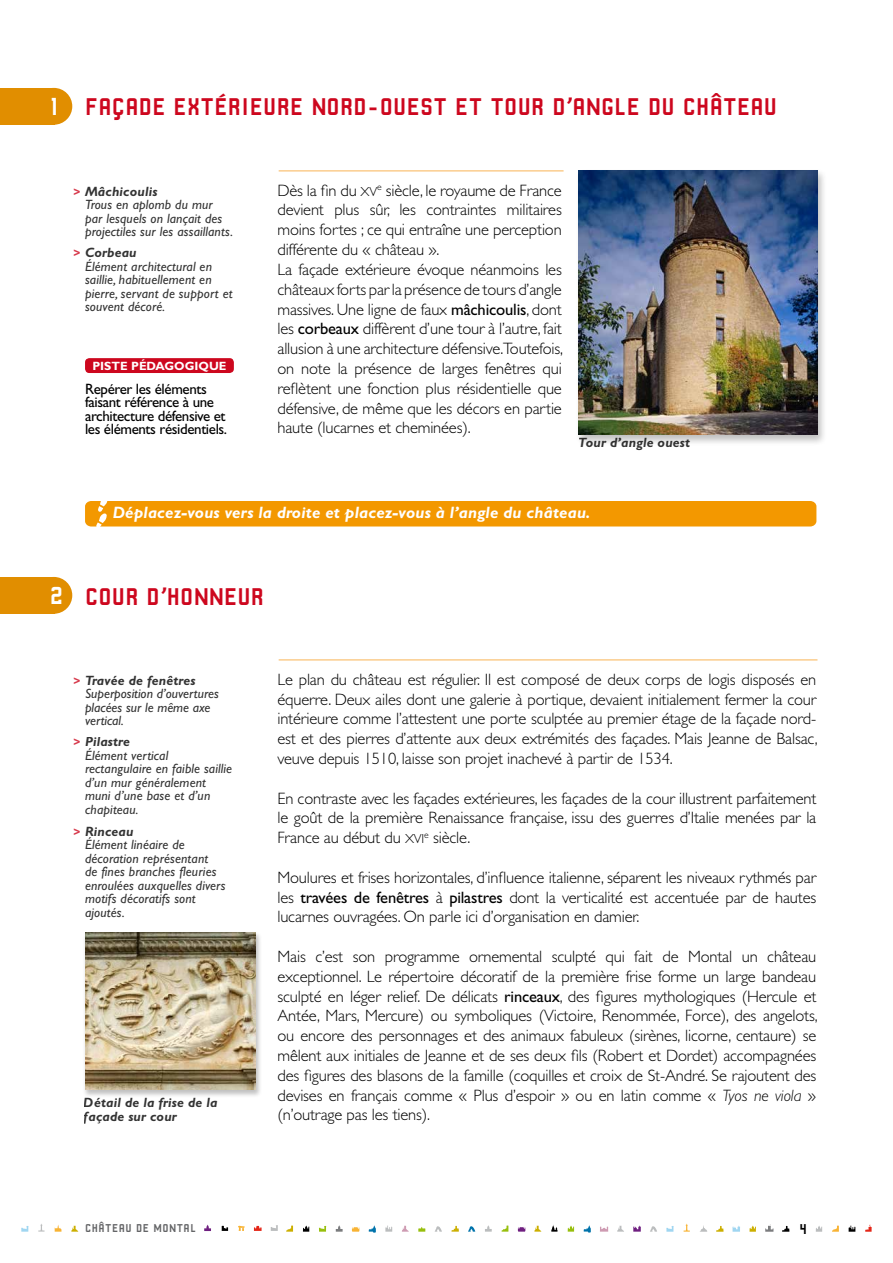
<style>
.page{position:relative;width:893px;height:1263px;background:#fff}
.page>*{position:absolute;margin:0;border:0;box-sizing:border-box;transform-origin:0 0}
.t1{font:25.5px "Robust CMN";letter-spacing:.01em;color:#cd071e}
.t2{font:300 16.5px/19.8px "Gill Sans";letter-spacing:-.01em;color:#000;text-align:justify}
.t3{font:italic 700 16.5px "Gill Sans";letter-spacing:.01em;color:#fff}
.t4{font:15px/13.5px "Gill Sans";letter-spacing:-.025em;color:#000}
.t5{font:15px "Robust CMN";color:#000}
.t6{font:italic 13.5px/13.5px "Gill Sans";letter-spacing:.01em;color:#000}
.t7{font:italic 700 13.5px/13.5px "Gill Sans";letter-spacing:.01em;color:#000}
.t8{font:700 12px "Gill Sans";color:#fff}
.t9{font:12px "Robust CMN";letter-spacing:.04em;color:#646567}
.t10{font:700 12px "Gill Sans";color:#cd071e}
.s1{font-size:25.95px;color:#fff}
.s2{font-family:"Gill Sans Light SC800";font-weight:400;font-size:13.2px}
.s3{font-weight:400}
.s4{font-style:italic}
</style>
<div class="page">
<svg style="left:402px;top:1226px;width:7px;height:6px"></svg>
<svg style="left:286px;top:1225px;width:7px;height:7px"></svg>
<svg style="left:303px;top:1225px;width:6px;height:7px"></svg>
<svg style="left:352px;top:1227px;width:7px;height:5px"></svg>
<svg style="left:319px;top:1226px;width:7px;height:6px"></svg>
<svg style="left:832px;top:1225px;width:7px;height:7px"></svg>
<svg style="left:716px;top:1226px;width:7px;height:6px"></svg>
<svg style="left:865px;top:1224px;width:7px;height:8px"></svg>
<svg style="left:666px;top:1226px;width:8px;height:6px"></svg>
<svg style="left:732px;top:1225px;width:8px;height:7px"></svg>
<svg style="left:749px;top:1225px;width:7px;height:7px"></svg>
<svg style="left:849px;top:1225px;width:6px;height:7px"></svg>
<svg style="left:71px;top:1226px;width:7px;height:6px"></svg>
<svg style="left:55px;top:1225px;width:7px;height:7px"></svg>
<svg style="left:21px;top:1226px;width:7px;height:6px"></svg>
<svg style="left:568px;top:1225px;width:6px;height:6px"></svg>
<svg style="left:502px;top:1225px;width:6px;height:6px"></svg>
<svg style="left:518px;top:1227px;width:7px;height:4px"></svg>
<svg style="left:468px;top:1226px;width:7px;height:5px"></svg>
<svg style="left:633px;top:1225px;width:8px;height:6px"></svg>
<svg style="left:551px;top:1225px;width:6px;height:6px"></svg>
<svg style="left:451px;top:1226px;width:8px;height:5px"></svg>
<svg style="left:369px;top:1225px;width:7px;height:8px"></svg>
<svg style="left:584px;top:1225px;width:7px;height:8px"></svg>
<svg style="left:418px;top:1227px;width:7px;height:5px"></svg>
<svg style="left:684px;top:1223px;width:6px;height:9px"></svg>
<svg style="left:600px;top:1226px;width:8px;height:5px"></svg>
<svg style="left:534px;top:1226px;width:7px;height:5px"></svg>
<svg style="left:782px;top:1226px;width:7px;height:6px"></svg>
<svg style="left:336px;top:1225px;width:7px;height:7px"></svg>
<svg style="left:765px;top:1224px;width:8px;height:8px"></svg>
<svg style="left:385px;top:1225px;width:7px;height:7px"></svg>
<svg style="left:435px;top:1226px;width:7px;height:6px"></svg>
<svg style="left:700px;top:1225px;width:7px;height:7px"></svg>
<svg style="left:816px;top:1226px;width:6px;height:6px"></svg>
<svg style="left:485px;top:1225px;width:7px;height:6px"></svg>
<svg style="left:617px;top:1226px;width:7px;height:5px"></svg>
<svg style="left:650px;top:1226px;width:7px;height:5px"></svg>
<svg style="left:38px;top:1224px;width:7px;height:7px"></svg>
<svg style="left:222px;top:1226px;width:6px;height:5px"></svg>
<svg style="left:238px;top:1226px;width:7px;height:5px"></svg>
<svg style="left:254px;top:1225px;width:8px;height:6px"></svg>
<svg style="left:271px;top:1225px;width:7px;height:6px"></svg>
<svg style="left:204px;top:1224px;width:7px;height:7px"></svg>
<div style="left:0;top:88px;width:54px;height:37px;background:#e18e00"></div>
<div style="left:35px;top:88px;width:37px;height:37px;background:#e18e00;border-radius:50%"></div>
<div style="left:85px;top:358px;width:149px;height:15px;background:#cd071e;border-radius:4px"></div>
<hr style="left:279px;top:170px;width:285px;height:2px;background:#fbcd8d">
<div style="left:575px;top:168px;width:252px;height:278px;background:#000;opacity:.25"></div>
<img style="left:579px;top:170px;width:238px;height:264px">
<div style="left:85px;top:501px;width:731px;height:25px;background:#f39800;border-radius:6px"></div>
<svg style="left:95px;top:501px;width:13px;height:26px"></svg>
<div style="left:0;top:577px;width:54px;height:37px;background:#e18e00"></div>
<div style="left:35px;top:577px;width:37px;height:37px;background:#e18e00;border-radius:50%"></div>
<hr style="left:279px;top:659px;width:538px;height:2px;background:#fbcd8d">
<div style="left:82px;top:931px;width:180px;height:167px;background:#000;opacity:.25"></div>
<img style="left:85px;top:932px;width:170px;height:158px">
<h1 class="t1" style="left:50px;top:93px;width:729px"><span class="s1">1</span> FAÇADE EXTÉRIEURE NORD-OUEST ET TOUR D’ANGLE DU CHÂTEAU</h1>
<p class="t7" style="left:85px;top:184px;width:74px">Mâchicoulis</p>
<p class="t6" style="left:85px;top:198px;width:149px">Trous en aplomb du mur par lesquels on lançait des projectiles sur les assaillants.</p>
<p class="t10" style="left:73px;top:184px;width:9px">&gt;</p>
<p class="t7" style="left:85px;top:246px;width:53px">Corbeau</p>
<p class="t6" style="left:85px;top:259px;width:149px">Élément architectural en saillie, habituellement en pierre, servant de support et souvent décoré.</p>
<p class="t10" style="left:73px;top:246px;width:9px">&gt;</p>
<p class="t8" style="left:92px;top:359px;width:136px">PISTE PÉDAGOGIQUE</p>
<p class="t4" style="left:85px;top:382px;width:144px">Repérer les éléments faisant référence à une architecture défensive et les éléments résidentiels.</p>
<p class="t2" style="left:277px;top:180px;width:287px;text-align:left">Dès la fin du <span class="s2">XV</span><sup>e</sup> siècle, le royaume de France devient plus sûr, les contraintes militaires moins fortes ; ce qui entraîne une perception différente du « château ».<br>La façade extérieure évoque néanmoins les châteaux forts par la présence de tours d’angle massives. Une ligne de faux <span class="s3">mâchicoulis</span>, dont les <span class="s3">corbeaux</span> diffèrent d’une tour à l’autre, fait allusion à une architecture défensive.Toutefois, on note la présence de larges fenêtres qui reflètent une fonction plus résidentielle que défensive, de même que les décors en partie haute (lucarnes et cheminées).</p>
<p class="t7" style="left:579px;top:436px;width:113px">Tour d’angle ouest</p>
<p class="t3" style="left:113px;top:503px;width:479px">Déplacez-vous vers la droite et placez-vous à l’angle du château.</p>
<h1 class="t1" style="left:50px;top:582px;width:216px"><span class="s1">2</span> COUR D’HONNEUR</h1>
<p class="t7" style="left:85px;top:673px;width:112px">Travée de fenêtres</p>
<p class="t6" style="left:85px;top:687px;width:135px">Superposition d’ouvertures placées sur le même axe vertical.</p>
<p class="t10" style="left:73px;top:673px;width:9px">&gt;</p>
<p class="t7" style="left:85px;top:735px;width:46px">Pilastre</p>
<p class="t6" style="left:85px;top:748px;width:149px">Élément vertical rectangulaire en faible saillie d’un mur généralement muni d’une base et d’un chapiteau.</p>
<p class="t10" style="left:73px;top:735px;width:9px">&gt;</p>
<p class="t7" style="left:85px;top:824px;width:50px">Rinceau</p>
<p class="t6" style="left:85px;top:838px;width:142px">Élément linéaire de décoration représentant<br>de fines branches fleuries enroulées auxquelles divers motifs décoratifs sont ajoutés.</p>
<p class="t10" style="left:73px;top:824px;width:9px">&gt;</p>
<p class="t7" style="left:84px;top:1096px;width:135px">Détail de la frise de la façade sur cour</p>
<p class="t2" style="left:277px;top:669px;width:542px">Le plan du château est régulier. Il est composé de deux corps de logis disposés en équerre. Deux ailes dont une galerie à portique, devaient initialement fermer la cour intérieure comme l’attestent une porte sculptée au premier étage de la façade nord&shy;est et des pierres d’attente aux deux extrémités des façades. Mais Jeanne de Balsac, veuve depuis 1510, laisse son projet inachevé à partir de 1534.</p>
<p class="t2" style="left:277px;top:788px;width:540px">En contraste avec les façades extérieures, les façades de la cour illustrent parfaitement le goût de la première Renaissance française, issu des guerres d’Italie menées par la France au début du <span class="s2">XVI</span><sup>e</sup> siècle.</p>
<p class="t2" style="left:277px;top:867px;width:540px">Moulures et frises horizontales, d’influence italienne, séparent les niveaux rythmés par les <span class="s3">travées de fenêtres</span> à <span class="s3">pilastres</span> dont la verticalité est accentuée par de hautes lucarnes ouvragées. On parle ici d’organisation en damier.</p>
<p class="t2" style="left:277px;top:947px;width:542px">Mais c’est son programme ornemental sculpté qui fait de Montal un château exceptionnel. Le répertoire décoratif de la première frise forme un large bandeau sculpté en léger relief. De délicats <span class="s3">rinceaux</span>, des figures mythologiques (Hercule et Antée, Mars, Mercure) ou symboliques (Victoire, Renommée, Force), des angelots, ou encore des personnages et des animaux fabuleux (sirènes, licorne, centaure) se mêlent aux initiales de Jeanne et de ses deux fils (Robert et Dordet) accompagnées des figures des blasons de la famille (coquilles et croix de St-André. Se rajoutent des devises en français comme « Plus d’espoir » ou en latin comme « <span class="s4">Tyos ne viola</span> » (n’outrage pas les tiens).</p>
<p class="t9" style="left:85px;top:1221px;width:112px">CHÂTEAU DE MONTAL</p>
<p class="t5" style="left:799px;top:1220px;width:9px">4</p>
</div>
